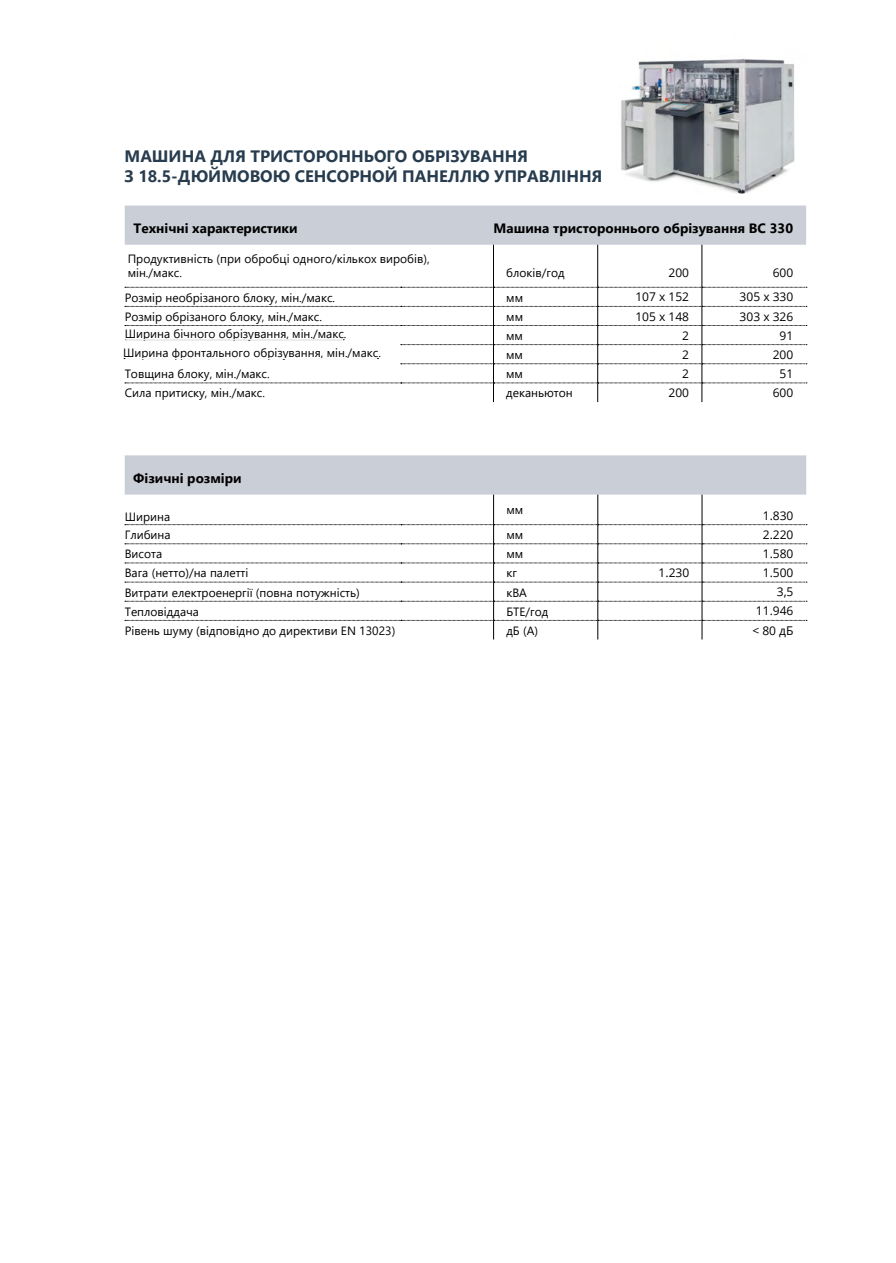
<style>
.page{position:relative;width:896px;height:1263px;background:#fff}
.page>*{position:absolute;margin:0;border:0;box-sizing:border-box;transform-origin:0 0}
.t1{font:700 16.5px/19.5px "Segoe UI";color:#273c4e}
.t2{font:700 13.5px "Segoe UI";color:#000}
.t3{font:12px/14.4px "Segoe UI";color:#000}
.t4{font:12px "Open Sans";color:#000}
</style>
<div class="page">
<div style="left:125px;top:205px;width:681px;height:40px;background:#caced6"></div>
<hr style="left:493px;top:245px;width:1px;height:42px;background:#000">
<hr style="left:597px;top:245px;width:1px;height:42px;background:#000">
<hr style="left:701px;top:245px;width:1px;height:42px;background:#000">
<svg style="left:125px;top:455px;width:682px;height:184px"></svg>
<img style="left:621px;top:58px;width:174px;height:136px">
<svg style="left:124px;top:287px;width:683px;height:115px"></svg>
<h1 class="t1" style="left:125px;top:145px;width:479px">МАШИНА ДЛЯ ТРИСТОРОННЬОГО ОБРІЗУВАННЯ<br>З 18.5-ДЮЙМОВОЮ СЕНСОРНОЙ ПАНЕЛЛЮ УПРАВЛІННЯ</h1>
<p class="t2" style="left:134px;top:215px;width:165px">Технічні характеристики</p>
<p class="t2" style="left:493px;top:215px;width:301px">Машина тристороннього обрізування ВС 330</p>
<p class="t3" style="left:506px;top:265px;width:60px">блоків/год</p>
<p class="t4" style="left:668px;top:264px;width:22px">200</p>
<p class="t4" style="left:773px;top:264px;width:22px">600</p>
<p class="t3" style="left:125px;top:289px;width:212px">Розмір необрізаного блоку, мін./макс.</p>
<p class="t3" style="left:506px;top:289px;width:18px">мм</p>
<p class="t4" style="left:635px;top:289px;width:55px">107 x 152</p>
<p class="t4" style="left:739px;top:289px;width:55px">305 x 330</p>
<p class="t3" style="left:125px;top:308px;width:199px">Розмір обрізаного блоку, мін./макс.</p>
<p class="t3" style="left:506px;top:308px;width:18px">мм</p>
<p class="t4" style="left:635px;top:308px;width:55px">105 x 148</p>
<p class="t4" style="left:739px;top:308px;width:55px">303 x 326</p>
<p class="t3" style="left:125px;top:326px;width:223px">Ширина бічного обрізування, мін./макс.</p>
<p class="t3" style="left:506px;top:327px;width:18px">мм</p>
<p class="t4" style="left:682px;top:327px;width:8px">2</p>
<p class="t4" style="left:779px;top:327px;width:15px">91</p>
<p class="t3" style="left:506px;top:347px;width:18px">мм</p>
<p class="t4" style="left:682px;top:346px;width:8px">2</p>
<p class="t4" style="left:772px;top:346px;width:22px">200</p>
<p class="t3" style="left:125px;top:366px;width:147px">Товщина блоку, мін./макс.</p>
<p class="t3" style="left:506px;top:366px;width:18px">мм</p>
<p class="t4" style="left:682px;top:365px;width:8px">2</p>
<p class="t4" style="left:779px;top:365px;width:15px">51</p>
<p class="t3" style="left:125px;top:385px;width:142px">Сила притиску, мін./макс.</p>
<p class="t3" style="left:506px;top:385px;width:68px">деканьютон</p>
<p class="t4" style="left:668px;top:385px;width:22px">200</p>
<p class="t4" style="left:772px;top:385px;width:22px">600</p>
<p class="t3" style="left:128px;top:250px;width:303px">Продуктивність (при обробці одного/кількох виробів), мін./макс.</p>
<p class="t3" style="left:123px;top:345px;width:259px">Ширина фронтального обрізування, мін./макс.</p>
<p class="t2" style="left:133px;top:465px;width:110px">Фізичні розміри</p>
<p class="t3" style="left:125px;top:508px;width:47px">Ширина</p>
<p class="t3" style="left:506px;top:502px;width:18px">мм</p>
<p class="t4" style="left:763px;top:508px;width:32px">1.830</p>
<p class="t3" style="left:125px;top:527px;width:47px">Глибина</p>
<p class="t3" style="left:506px;top:527px;width:18px">мм</p>
<p class="t4" style="left:763px;top:526px;width:32px">2.220</p>
<p class="t3" style="left:125px;top:546px;width:39px">Висота</p>
<p class="t3" style="left:506px;top:546px;width:18px">мм</p>
<p class="t4" style="left:763px;top:545px;width:32px">1.580</p>
<p class="t3" style="left:125px;top:565px;width:125px">Вага (нетто)/на палетті</p>
<p class="t3" style="left:506px;top:565px;width:12px">кг</p>
<p class="t4" style="left:658px;top:564px;width:32px">1.230</p>
<p class="t4" style="left:763px;top:564px;width:32px">1.500</p>
<p class="t3" style="left:125px;top:584px;width:237px">Витрати електроенергії (повна потужність)</p>
<p class="t3" style="left:506px;top:584px;width:22px">кВА</p>
<p class="t4" style="left:777px;top:584px;width:18px">3,5</p>
<p class="t3" style="left:125px;top:603px;width:76px">Тепловіддача</p>
<p class="t3" style="left:506px;top:603px;width:44px">БТЕ/год</p>
<p class="t4" style="left:756px;top:603px;width:39px">11.946</p>
<p class="t3" style="left:125px;top:622px;width:272px">Рівень шуму (відповідно до директиви ЕN 13023)</p>
<p class="t3" style="left:506px;top:622px;width:33px">дБ (А)</p>
<p class="t4" style="left:752px;top:622px;width:43px">&lt; 80 дБ</p>
</div>
